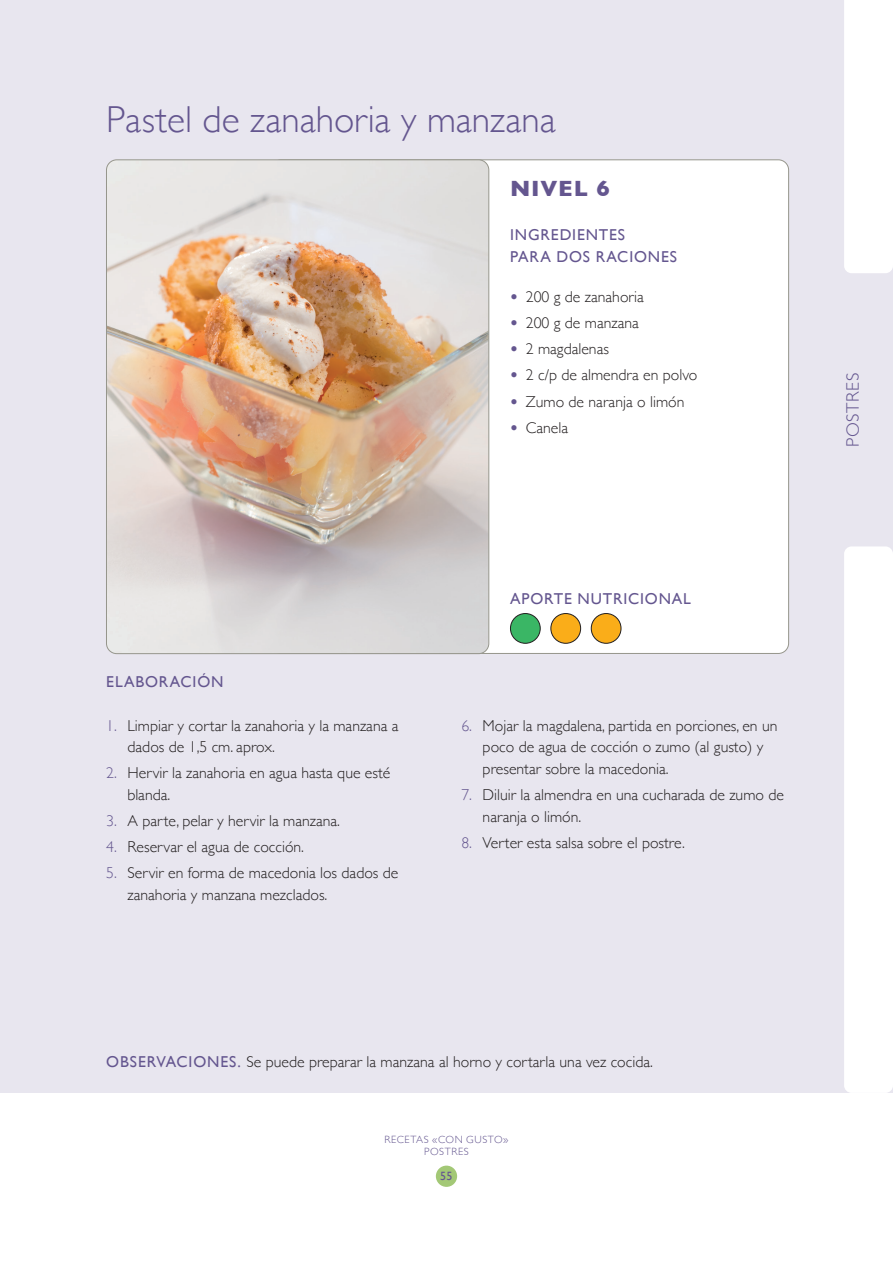
<style>
.page{position:relative;width:893px;height:1263px;background:#fff}
.page>*{position:absolute;margin:0;border:0;box-sizing:border-box;transform-origin:0 0}
.t1{font:300 37.5px "Gill Sans";color:#64568f}
.t2{font:700 22.5px "Gill Sans";letter-spacing:.035em;color:#64568f}
.t3{font:300 18px "Gill Sans";letter-spacing:.035em;color:#64568f}
.t4{font:300 15.75px/21.8px "Gill Sans";color:#231f20}
.t5{font:15.75px/21.8px "Gill Sans";letter-spacing:.05em;color:#64568f}
.t6{font:12px "Gill Sans";color:#64568f}
.t7{font:300 10.5px/12.6px "Gill Sans";letter-spacing:.055em;color:#64568f;text-align:center}
.s1{font-weight:700;color:#64568f}
.s2{color:#64568f}
.s3{font-weight:400;color:#64568f}
</style>
<div class="page">
<div style="left:436px;top:1165px;width:21px;height:22px;background:#a3c876;border-radius:50%"></div>
<div style="left:0;top:0;width:893px;height:1093px;background:#e8e6ef"></div>
<div style="left:844px;top:546px;width:49px;height:547px;background:#fff;border-radius:8px"></div>
<div style="left:844px;top:0;width:49px;height:273px;background:#fff"></div>
<div style="left:271px;top:160px;width:518px;height:493px;background:#fff;border-radius:10px"></div>
<img style="left:106px;top:160px;width:383px;height:494px">
<div style="left:510px;top:613px;width:30px;height:30px;background:#3ab665;border-radius:50%"></div>
<div style="left:510px;top:613px;width:31px;height:31px;border:1px solid #231f20;border-radius:50%"></div>
<div style="left:551px;top:613px;width:30px;height:30px;background:#faad19;border-radius:50%"></div>
<div style="left:550px;top:613px;width:31px;height:31px;border:1px solid #231f20;border-radius:50%"></div>
<div style="left:591px;top:613px;width:30px;height:30px;background:#faad19;border-radius:50%"></div>
<div style="left:591px;top:613px;width:30px;height:31px;border:1px solid #231f20;border-radius:50%"></div>
<h1 class="t1" style="left:106px;top:90px;width:451px">Pastel de zanahoria y manzana</h1>
<h2 class="t2" style="left:510px;top:171px;width:101px">NIVEL 6</h2>
<p class="t5" style="left:510px;top:224px;width:168px">INGREDIENTES<br>PARA DOS RACIONES</p>
<p class="t4" style="left:510px;top:286px;width:135px"><span class="s1">•</span> 200 g de zanahoria</p>
<p class="t4" style="left:510px;top:312px;width:130px"><span class="s1">•</span> 200 g de manzana</p>
<p class="t4" style="left:510px;top:338px;width:100px"><span class="s1">•</span> 2 magdalenas</p>
<p class="t4" style="left:510px;top:364px;width:189px"><span class="s1">•</span> 2 c/p de almendra en polvo</p>
<p class="t4" style="left:510px;top:390px;width:176px"><span class="s1">•</span> Zumo de naranja o limón</p>
<p class="t4" style="left:510px;top:416px;width:60px"><span class="s1">•</span> Canela</p>
<p class="t5" style="left:106px;top:671px;width:119px">ELABORACIÓN</p>
<p class="t4" style="left:128px;top:714px;width:272px;text-indent:-21px"><span class="s2">1.</span> Limpiar y cortar la zanahoria y la manzana a dados de 1,5 cm. aprox.</p>
<p class="t4" style="left:128px;top:761px;width:264px;text-indent:-21px"><span class="s2">2.</span> Hervir la zanahoria en agua hasta que esté blanda.</p>
<p class="t4" style="left:106px;top:809px;width:235px"><span class="s2">3.</span> A parte, pelar y hervir la manzana.</p>
<p class="t4" style="left:106px;top:835px;width:199px"><span class="s2">4.</span> Reservar el agua de cocción.</p>
<p class="t4" style="left:128px;top:861px;width:272px;text-indent:-21px"><span class="s2">5.</span> Servir en forma de macedonia los dados de zanahoria y manzana mezclados.</p>
<p class="t5" style="left:510px;top:587px;width:182px">APORTE NUTRICIONAL</p>
<p class="t4" style="left:483px;top:714px;width:296px;text-indent:-21px"><span class="s2">6.</span> Mojar la magdalena, partida en porciones, en un poco de agua de cocción o zumo (al gusto) y presentar sobre la macedonia.</p>
<p class="t4" style="left:483px;top:783px;width:303px;text-indent:-21px"><span class="s2">7.</span> Diluir la almendra en una cucharada de zumo de naranja o limón.</p>
<p class="t4" style="left:461px;top:831px;width:225px"><span class="s2">8.</span> Verter esta salsa sobre el postre.</p>
<p class="t4" style="left:106px;top:1050px;width:548px"><span class="s3">OBSERVACIONES.</span> Se puede preparar la manzana al horno y cortarla una vez cocida.</p>
<p class="t7" style="left:384px;top:1132px;width:126px">RECETAS «CON GUSTO»<br>POSTRES</p>
<p class="t6" style="left:440px;top:1169px;width:14px">55</p>
<p class="t3" style="left:839px;top:447px;width:76px;rotate:-90deg">POSTRES</p>
</div>
